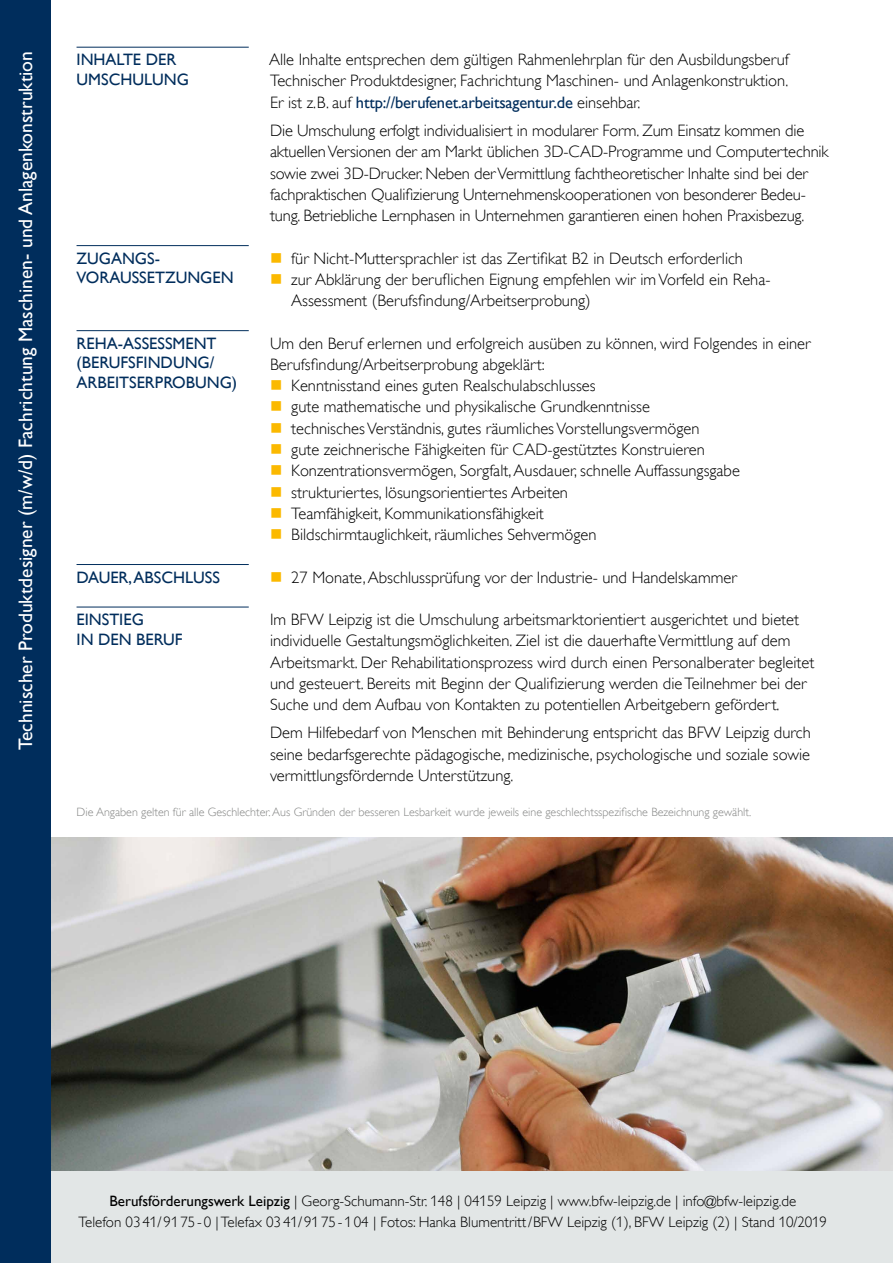
<style>
.page{position:relative;width:893px;height:1263px;background:#fff}
.page>*{position:absolute;margin:0;border:0;box-sizing:border-box;transform-origin:0 0}
.t1{font:19.5px "Gill Sans Alt One WGL";color:#fff}
.Fließtext{font:16.5px/21.3px "Gill Sans Alt One WGL Light";color:#000}
.Überschrift_Text{font:16.5px/19.8px "Gill Sans Alt One WGL";color:#002d5c}
.Fließtext-2{font:16.5px "Gill Sans Alt One WGL";letter-spacing:-.01em;color:#002d5c}
.t2{font:15px "Gill Sans Alt One WGL Light";color:#000}
.Ergänzungstext{font:12px "Gill Sans Alt One WGL Light";color:#868786}
.s1{font-family:"Gill Sans Alt One WGL Light";color:#000}
.s2{font-family:"Gill Sans Alt One WGL"}
</style>
<div class="page">
<div style="left:0;top:1169px;width:893px;height:94px;background:#e2e6e6"></div>
<img style="left:51px;top:838px;width:842px;height:333px">
<div style="left:0;top:0;width:51px;height:1263px;background:#002d5c"></div>
<hr style="left:77px;top:47px;width:172px;height:1px;background:#002d5c">
<hr style="left:77px;top:245px;width:172px;height:1px;background:#002d5c">
<hr style="left:77px;top:330px;width:172px;height:1px;background:#002d5c">
<hr style="left:77px;top:564px;width:172px;height:1px;background:#002d5c">
<hr style="left:77px;top:607px;width:172px;height:1px;background:#002d5c">
<p class="t1" style="left:12px;top:750px;width:700px;rotate:-90deg">Technischer Produktdesigner (m/w/d) Fachrichtung Maschinen- und Anlagenkonstruktion</p>
<p class="Fließtext" style="left:269px;top:49px;width:521px">Alle Inhalte entsprechen dem gültigen Rahmenlehrplan für den Ausbildungsberuf</p>
<p class="Überschrift_Text" style="left:77px;top:50px;width:114px">INHALTE DER<br>UMSCHULUNG</p>
<p class="Fließtext" style="left:270px;top:70px;width:520px">Technischer Produktdesigner, Fachrichtung Maschinen- und Anlagenkonstruktion.</p>
<p class="Fließtext-2" style="left:270px;top:91px;width:372px"><span class="s1">Er ist z.B. auf</span> http://berufenet.arbeitsagentur.de <span class="s1">einsehbar.</span></p>
<p class="Fließtext" style="left:270px;top:120px;width:560px">Die Umschulung erfolgt individualisiert in modularer Form. Zum Einsatz kommen die aktuellen Versionen der am Markt üblichen 3D-CAD-Programme und Computertechnik sowie zwei 3D-Drucker. Neben der Vermittlung fachtheoretischer Inhalte sind bei der fachpraktischen Qualifizierung Unternehmenskooperationen von besonderer Bedeu&shy;tung. Betriebliche Lernphasen in Unternehmen garantieren einen hohen Praxisbezug.</p>
<p class="Fließtext" style="left:291px;top:248px;width:453px">für Nicht-Muttersprachler ist das Zertifikat B2 in Deutsch erforderlich</p>
<p class="Fließtext" style="left:291px;top:269px;width:481px">zur Abklärung der beruflichen Eignung empfehlen wir im Vorfeld ein Reha-<br>Assessment (Berufsfindung/Arbeitserprobung)</p>
<p class="Fließtext" style="left:270px;top:333px;width:542px">Um den Beruf erlernen und erfolgreich ausüben zu können, wird Folgendes in einer<br>Berufsfindung/Arbeitserprobung abgeklärt:</p>
<p class="Fließtext" style="left:291px;top:375px;width:306px">Kenntnisstand eines guten Realschulabschlusses</p>
<p class="Fließtext" style="left:291px;top:396px;width:360px">gute mathematische und physikalische Grundkenntnisse</p>
<p class="Fließtext" style="left:291px;top:418px;width:410px">technisches Verständnis, gutes räumliches Vorstellungsvermögen</p>
<p class="Fließtext" style="left:291px;top:439px;width:415px">gute zeichnerische Fähigkeiten für CAD-gestütztes Konstruieren</p>
<p class="Fließtext" style="left:291px;top:460px;width:450px">Konzentrationsvermögen, Sorgfalt, Ausdauer, schnelle Auffassungsgabe</p>
<p class="Fließtext" style="left:291px;top:481px;width:278px">strukturiertes, lösungsorientiertes Arbeiten</p>
<p class="Fließtext" style="left:291px;top:503px;width:254px">Teamfähigkeit, Kommunikationsfähigkeit</p>
<p class="Fließtext" style="left:291px;top:524px;width:307px">Bildschirmtauglichkeit, räumliches Sehvermögen</p>
<p class="Fließtext" style="left:291px;top:566px;width:447px">27 Monate, Abschlussprüfung vor der Industrie- und Handelskammer</p>
<p class="Fließtext" style="left:270px;top:609px;width:546px">Im BFW Leipzig ist die Umschulung arbeitsmarktorientiert ausgerichtet und bietet individuelle Gestaltungsmöglichkeiten. Ziel ist die dauerhafte Vermittlung auf dem Arbeitsmarkt. Der Rehabilitationsprozess wird durch einen Personalberater begleitet und gesteuert. Bereits mit Beginn der Qualifizierung werden die Teilnehmer bei der Suche und dem Aufbau von Kontakten zu potentiellen Arbeitgebern gefördert.</p>
<p class="Fließtext" style="left:270px;top:722px;width:542px;text-align:justify">Dem Hilfebedarf von Menschen mit Behinderung entspricht das BFW Leipzig durch seine bedarfsgerechte pädagogische, medizinische, psychologische und soziale sowie vermittlungsfördernde Unterstützung.</p>
<p class="Überschrift_Text" style="left:77px;top:248px;width:159px">ZUGANGS-<br>VORAUSSETZUNGEN</p>
<p class="Überschrift_Text" style="left:77px;top:333px;width:162px">REHA-ASSESSMENT (BERUFSFINDUNG/<br>ARBEITSERPROBUNG)</p>
<p class="Überschrift_Text" style="left:77px;top:567px;width:145px">DAUER, ABSCHLUSS</p>
<p class="Überschrift_Text" style="left:77px;top:609px;width:108px">EINSTIEG<br>IN DEN BERUF</p>
<p class="Ergänzungstext" style="left:77px;top:804px;width:676px">Die Angaben gelten für alle Geschlechter. Aus Gründen der besseren Lesbarkeit wurde jeweils eine geschlechtsspezifische Bezeichnung gewählt.</p>
<p class="t2" style="left:110px;top:1191px;width:688px"><span class="s2">Berufsförderungswerk Leipzig</span> | Georg-Schumann-Str. 148 | 04159 Leipzig | www.bfw-leipzig.de | info@bfw-leipzig.de</p>
<p class="t2" style="left:79px;top:1212px;width:750px">Telefon 03 41/ 91 75- 0 | Telefax 0341/9175- 1 04 | Fotos: Hanka Blumentritt/BFW Leipzig (1), BFW Leipzig (2) | Stand 10/2019</p>
</div>
